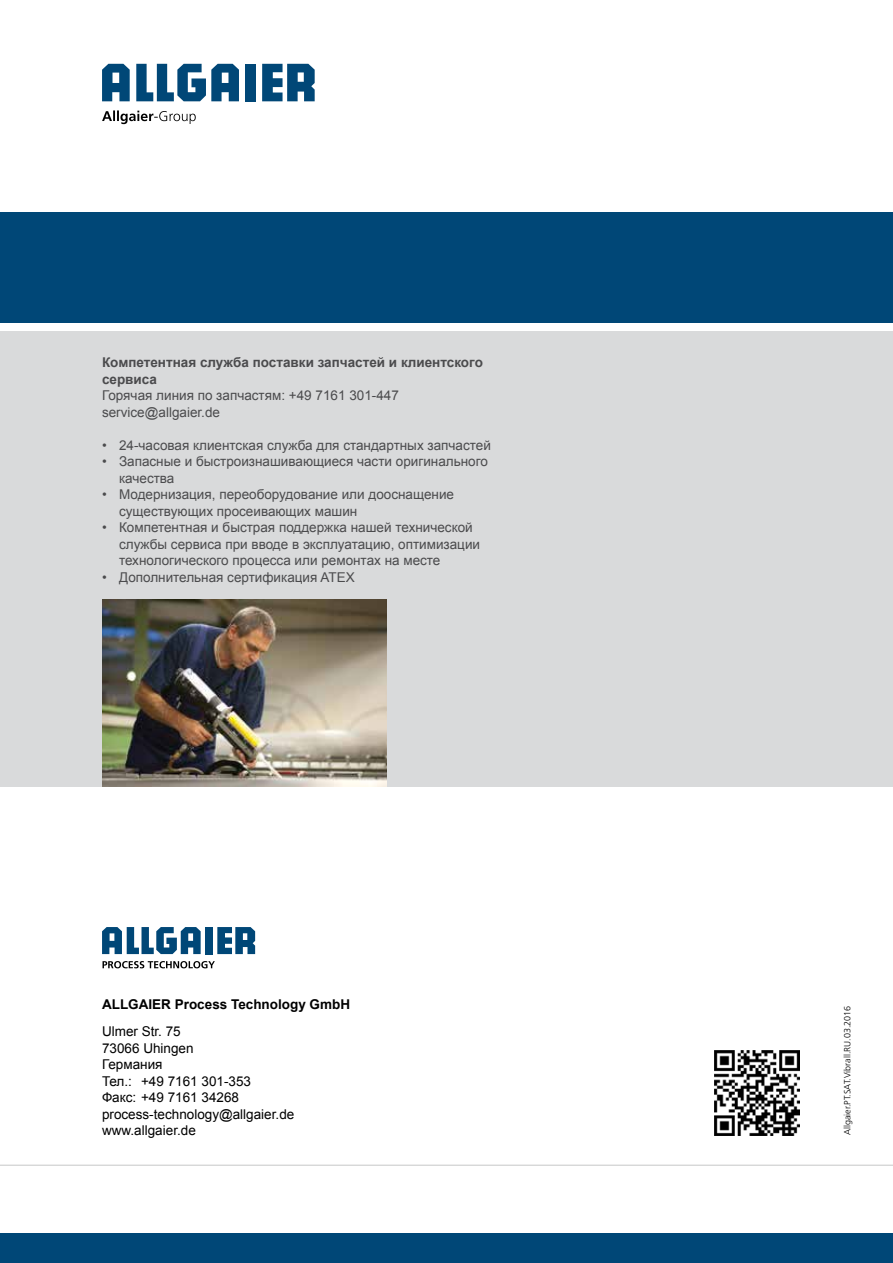
<style>
.page{position:relative;width:893px;height:1263px;background:#fff}
.page>*{position:absolute;margin:0;border:0;box-sizing:border-box;transform-origin:0 0}
.t1{font:13.5px/16.5px "Arial";color:#4b4b4d}
.t2{font:13.5px/16.5px "Arial";color:#000}
.t3{font:700 13.5px/16.5px "Arial";color:#4b4b4d}
.t4{font:700 13.5px "Arial";color:#000}
.t5{font:300 9px "Frutiger";color:#000}
</style>
<div class="page">
<div style="left:0;top:332px;width:893px;height:455px;background:#d9dadb"></div>
<img style="left:102px;top:600px;width:285px;height:187px">
<div style="left:0;top:213px;width:893px;height:110px;background:#004777"></div>
<div style="left:0;top:1233px;width:893px;height:30px;background:#004777"></div>
<div style="left:205px;top:927px;width:8px;height:27px;background:#004777"></div>
<svg style="left:102px;top:927px;width:99px;height:27px"></svg>
<svg style="left:217px;top:927px;width:38px;height:27px"></svg>
<svg style="left:103px;top:961px;width:112px;height:7px"></svg>
<svg style="left:102px;top:110px;width:94px;height:14px"></svg>
<div style="left:246px;top:64px;width:10px;height:37px;background:#004777"></div>
<svg style="left:102px;top:64px;width:28px;height:37px"></svg>
<svg style="left:136px;top:64px;width:103px;height:37px"></svg>
<svg style="left:262px;top:64px;width:53px;height:37px"></svg>
<hr style="left:0;top:1165px;width:893px;height:1px;background:#c6c7c8">
<img style="left:714px;top:1050px;width:85px;height:85px">
<p class="t3" style="left:102px;top:355px;width:382px">Компетентная служба поставки запчастей и клиентского сервиса</p>
<p class="t1" style="left:102px;top:388px;width:298px">Горячая линия по запчастям: +49 7161 301-447 service@allgaier.de</p>
<p class="t1" style="left:102px;top:437px;width:390px">• 24-часовая клиентская служба для стандартных запчастей</p>
<p class="t1" style="left:119px;top:454px;width:370px;text-indent:-17px">• Запасные и быстроизнашивающиеся части оригинального качества</p>
<p class="t1" style="left:119px;top:487px;width:336px;text-indent:-17px">• Модернизация, переоборудование или дооснащение существующих просеивающих машин</p>
<p class="t1" style="left:119px;top:520px;width:363px;text-indent:-17px">• Компетентная и быстрая поддержка нашей технической службы сервиса при вводе в эксплуатацию, оптимизации технологического процесса или ремонтах на месте</p>
<p class="t1" style="left:102px;top:569px;width:254px">• Дополнительная сертификация ATEX</p>
<p class="t4" style="left:102px;top:995px;width:250px">ALLGAIER Process Technology GmbH</p>
<p class="t2" style="left:102px;top:1023px;width:194px">Ulmer Str. 75<br>73066 Uhingen<br>Германия<br>Тел.: +49 7161 301-353<br>Факс: +49 7161 34268 process-technology@allgaier.de www.allgaier.de</p>
<p class="t5" style="left:842px;top:1135px;width:131px;rotate:-90deg">Allgaier.PT.SAT.Vibrall.RU.03.2016</p>
</div>
